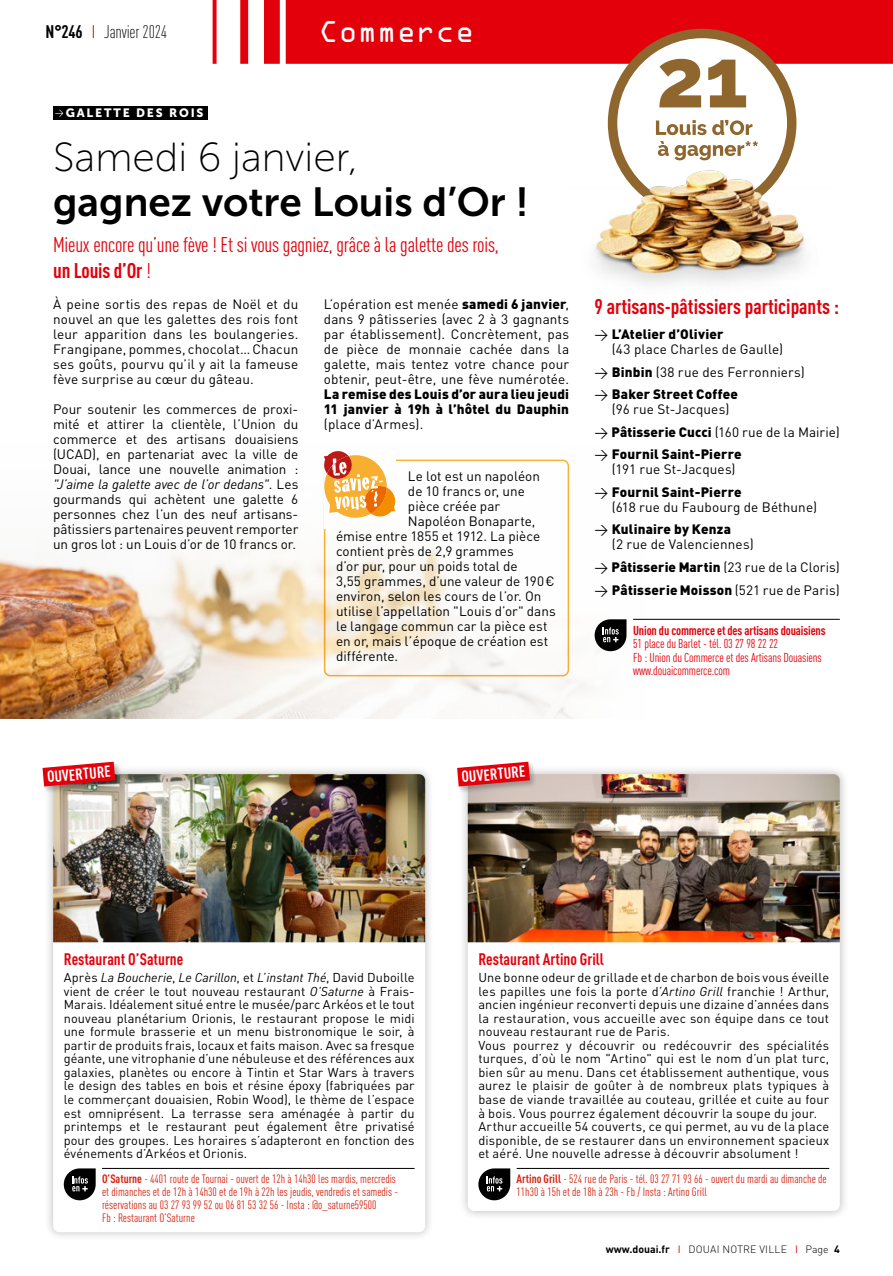
<style>
.page{position:relative;width:893px;height:1276px;background:#fff}
.page>*{position:absolute;margin:0;border:0;box-sizing:border-box;transform-origin:0 0}
.t1{font:40.5px "Museo Sans 700";color:#000}
.t2{font:40.5px "Museo Sans 100";color:#000}
.t3{font:27px "OCRA Alternate";color:#fff}
.t4{font:condensed 21px/25.5px "DIN Pro";letter-spacing:-.01em;color:#e3000b}
.t5{font:700 condensed 21px "DIN Pro";color:#e3000b}
.t6{font:300 condensed 18px "DIN Pro";letter-spacing:-.01em;color:#000}
.t7{font:700 condensed 16.5px "DIN Pro";color:#e3000b}
.t8{font:700 condensed 15.75px "DIN Pro";color:#fff}
.t9{font:13.5px/15px "DIN Pro";letter-spacing:.005em;color:#000}
.t10{font:900 13.5px/15px "DIN Pro";letter-spacing:.015em;color:#000}
.t11{font:12.75px/13.5px "DIN Pro";letter-spacing:.015em;color:#000;text-align:justify}
.t12{font:condensed 12.75px/13.5px "DIN Pro";letter-spacing:-.01em;color:#e3000b}
.t13{font:700 condensed 12.75px "DIN Pro";letter-spacing:-.01em;color:#e3000b}
.t14{font:condensed 12px/12.8px "DIN Pro";color:#d52310}
.t15{font:12px "Museo Sans 900";letter-spacing:.15em;color:#fff}
.t16{font:300 10.5px "DIN Pro";letter-spacing:.02em;color:#000}
.s1{font-weight:700}
.s2{font-weight:400;color:#e3000b}
.s3{font-style:italic}
.s4{font-weight:900}
.s5{font-weight:400}
</style>
<div class="page">
<img style="left:0;top:462px;width:644px;height:257px">
<div style="left:44px;top:765px;width:391px;height:476px;background:#000;opacity:.25"></div>
<div style="left:53px;top:774px;width:372px;height:458px;background:#fff;border-radius:6px"></div>
<div style="left:459px;top:765px;width:390px;height:455px;background:#000;opacity:.25"></div>
<div style="left:468px;top:774px;width:372px;height:437px;background:#fff;border-radius:6px"></div>
<hr style="left:102px;top:1168px;width:313px;height:1px;background:#000">
<svg style="left:64px;top:1168px;width:32px;height:32px"></svg>
<hr style="left:517px;top:1168px;width:312px;height:1px;background:#000">
<svg style="left:478px;top:1168px;width:32px;height:32px"></svg>
<img style="left:53px;top:774px;width:372px;height:168px">
<img style="left:468px;top:774px;width:372px;height:168px">
<div style="left:41px;top:760px;width:82px;height:34px;background:#000;opacity:.25"></div>
<svg style="left:43px;top:761px;width:72px;height:25px;background:#da333a"></svg>
<div style="left:456px;top:760px;width:81px;height:34px;background:#000;opacity:.25"></div>
<svg style="left:457px;top:761px;width:73px;height:25px;background:#e03a41"></svg>
<div style="left:53px;top:106px;width:155px;height:14px;background:#000"></div>
<svg style="left:55px;top:110px;width:8px;height:7px"></svg>
<svg style="left:213px;top:0;width:680px;height:144px"></svg>
<img style="left:593px;top:144px;width:213px;height:141px">
<div style="left:324px;top:459px;width:245px;height:217px;border:2px solid #f9b231;border-radius:6px"></div>
<div style="left:324px;top:451px;width:71px;height:77px;background:#fff"></div>
<svg style="left:324px;top:451px;width:71px;height:67px"></svg>
<hr style="left:633px;top:619px;width:207px;height:1px;background:#000">
<svg style="left:595px;top:619px;width:31px;height:32px"></svg>
<h3 class="t6" style="left:46px;top:19px;width:123px"><span class="s1">N°246</span> <span class="s2">I</span> Janvier 2024</h3>
<h2 class="t3" style="left:319px;top:20px;width:157px">Commerce</h2>
<p class="t15" style="left:66px;top:106px;width:139px">GALETTE DES ROIS</p>
<h1 class="t2" style="left:53px;top:136px;width:306px">Samedi 6 janvier,</h1>
<h1 class="t1" style="left:53px;top:180px;width:477px">gagnez votre Louis d’Or !</h1>
<h3 class="t4" style="left:53px;top:231px;width:447px">Mieux encore qu’une fève ! Et si vous gagniez, grâce à la galette des rois, <span class="s1">un Louis d’Or</span> !</h3>
<p class="t9" style="left:53px;top:295px;width:247px;text-align:justify">À peine sortis des repas de Noël et du nouvel an que les galettes des rois font leur apparition dans les boulangeries.<br>Frangipane, pommes, chocolat… Chacun ses goûts, pourvu qu’il y ait la fameuse fève surprise au cœur du gâteau.</p>
<p class="t9" style="left:53px;top:400px;width:247px;text-align:justify">Pour soutenir les commerces de proxi&shy;mité et attirer la clientèle, l’Union du commerce et des artisans douaisiens (UCAD), en partenariat avec la ville de Douai, lance une nouvelle animation : <span class="s3">"J’aime la galette avec de l’or dedans"</span>. Les gourmands qui achètent une galette 6 personnes chez l’un des neuf artisans&shy;pâtissiers partenaires peuvent remporter un gros lot : un Louis d’or de 10 francs or.</p>
<p class="t9" style="left:324px;top:295px;width:247px;text-align:justify">L’opération est menée <span class="s4">samedi 6 janvier</span>, dans 9 pâtisseries (avec 2 à 3 gagnants par établissement). Concrètement, pas de pièce de monnaie cachée dans la galette, mais tentez votre chance pour obtenir, peut-être, une fève numérotée.</p>
<p class="t10" style="left:324px;top:385px;width:247px">La remise des Louis d’or aura lieu jeudi<br>11 janvier à 19h à l’hôtel du Dauphin</p>
<p class="t9" style="left:324px;top:415px;width:101px">(place d’Armes).</p>
<p class="t9" style="left:408px;top:468px;width:134px">Le lot est un napoléon</p>
<p class="t9" style="left:408px;top:483px;width:118px">de 10 francs or, une</p>
<p class="t9" style="left:408px;top:498px;width:94px">pièce créée par</p>
<p class="t9" style="left:408px;top:513px;width:129px">Napoléon Bonaparte,</p>
<p class="t9" style="left:336px;top:528px;width:206px">émise entre 1855 et 1912. La pièce</p>
<p class="t9" style="left:336px;top:543px;width:179px">contient près de 2,9 grammes</p>
<p class="t9" style="left:336px;top:558px;width:183px">d’or pur, pour un poids total de</p>
<p class="t9" style="left:336px;top:573px;width:220px">3,55 grammes, d’une valeur de 190€</p>
<p class="t9" style="left:336px;top:588px;width:207px">environ, selon les cours de l’or. On</p>
<p class="t9" style="left:336px;top:602px;width:221px">utilise l’appellation "Louis d’or" dans</p>
<p class="t9" style="left:336px;top:617px;width:213px">le langage commun car la pièce est</p>
<p class="t9" style="left:336px;top:632px;width:214px">en or, mais l’époque de création est</p>
<p class="t9" style="left:336px;top:647px;width:64px">différente.</p>
<h3 class="t5" style="left:595px;top:291px;width:246px">9 artisans-pâtissiers participants :</h3>
<p class="t9" style="left:612px;top:325px;width:173px;text-indent:-17px">→ <span class="s4">L’Atelier d’Olivier<br></span>(43 place Charles de Gaulle)</p>
<p class="t9" style="left:595px;top:363px;width:212px">→ <span class="s4">Binbin</span> (38 rue des Ferronniers)</p>
<p class="t9" style="left:612px;top:385px;width:128px;text-indent:-17px">→ <span class="s4">Baker Street Coffee </span>(96 rue St-Jacques)</p>
<p class="t9" style="left:595px;top:423px;width:247px">→ <span class="s4">Pâtisserie Cucci</span> (160 rue de la Mairie)</p>
<p class="t9" style="left:612px;top:445px;width:131px;text-indent:-17px">→ <span class="s4">Fournil Saint-Pierre </span>(191 rue St-Jacques)</p>
<p class="t9" style="left:612px;top:483px;width:207px;text-indent:-17px">→ <span class="s4">Fournil Saint-Pierre<br></span>(618 rue du Faubourg de Béthune)</p>
<p class="t9" style="left:612px;top:521px;width:143px;text-indent:-17px">→ <span class="s4">Kulinaire by Kenza<br></span>(2 rue de Valenciennes)</p>
<p class="t9" style="left:595px;top:558px;width:247px">→ <span class="s4">Pâtisserie Martin</span> (23 rue de la Cloris)</p>
<p class="t10" style="left:595px;top:580px;width:247px"><span class="s5">→</span> Pâtisserie Moisson <span class="s5">(521 rue de Paris)</span></p>
<p class="t13" style="left:633px;top:620px;width:194px">Union du commerce et des artisans douaisiens</p>
<p class="t12" style="left:633px;top:636px;width:190px">51 place du Barlet - tél. 03 27 98 22 22<br>Fb : Union du Commerce et des Artisans Douasiens www.douaicommerce.com</p>
<p class="t8" style="left:46px;top:765px;width:65px;rotate:-5deg">OUVERTURE</p>
<p class="t8" style="left:461px;top:765px;width:65px;rotate:-5deg">OUVERTURE</p>
<p class="t7" style="left:64px;top:946px;width:121px">Restaurant O’Saturne</p>
<p class="t11" style="left:64px;top:970px;width:352px">Après <span class="s3">La Boucherie</span>, <span class="s3">Le Carillon</span>, et <span class="s3">L’instant Thé</span>, David Duboille vient de créer le tout nouveau restaurant <span class="s3">O’Saturne</span> à Frais-Marais. Idéalement situé entre le musée/parc Arkéos et le tout nouveau planétarium Orionis, le restaurant propose le midi une formule brasserie et un menu bistronomique le soir, à partir de produits frais, locaux et faits maison. Avec sa fresque géante, une vitrophanie d’une nébuleuse et des références aux galaxies, planètes ou encore à Tintin et Star Wars à travers le design des tables en bois et résine époxy (fabriquées par le commerçant douaisien, Robin Wood), le thème de l’espace est omniprésent. La terrasse sera aménagée à partir du printemps et le restaurant peut également être privatisé pour des groupes. Les horaires s’adapteront en fonction des événements d’Arkéos et Orionis.</p>
<p class="t14" style="left:102px;top:1171px;width:298px"><span class="s1">O’Saturne</span> - 4401 route de Tournai - ouvert de 12h à 14h30 les mardis, mercredis et dimanches et de 12h à 14h30 et de 19h à 22h les jeudis, vendredis et samedis - réservations au 03 27 93 99 52 ou 06 81 53 32 56 - Insta : @o_saturne59500<br>Fb : Restaurant O’Saturne</p>
<p class="t7" style="left:478px;top:946px;width:127px">Restaurant Artino Grill</p>
<p class="t11" style="left:478px;top:970px;width:352px;text-align:left">Une bonne odeur de grillade et de charbon de bois vous éveille les papilles une fois la porte d’<span class="s3">Artino Grill</span> franchie ! Arthur, ancien ingénieur reconverti depuis une dizaine d’années dans la restauration, vous accueille avec son équipe dans ce tout nouveau restaurant rue de Paris.<br>Vous pourrez y découvrir ou redécouvrir des spécialités turques, d’où le nom "Artino" qui est le nom d’un plat turc, bien sûr au menu. Dans cet établissement authentique, vous aurez le plaisir de goûter à de nombreux plats typiques à base de viande travaillée au couteau, grillée et cuite au four à bois. Vous pourrez également découvrir la soupe du jour.<br>Arthur accueille 54 couverts, ce qui permet, au vu de la place disponible, de se restaurer dans un environnement spacieux et aéré. Une nouvelle adresse à découvrir absolument !</p>
<p class="t14" style="left:517px;top:1171px;width:312px"><span class="s1">Artino Grill</span> - 524 rue de Paris - tél. 03 27 71 93 66 - ouvert du mardi au dimanche de<br>11h30 à 15h et de 18h à 23h - Fb / Insta : Artino Grill</p>
<p class="t16" style="left:606px;top:1241px;width:235px"><span class="s1">www.douai.fr</span> <span class="s2">I</span> DOUAI NOTRE VILLE <span class="s2">I</span> Page <span class="s1">4</span></p>
</div>
